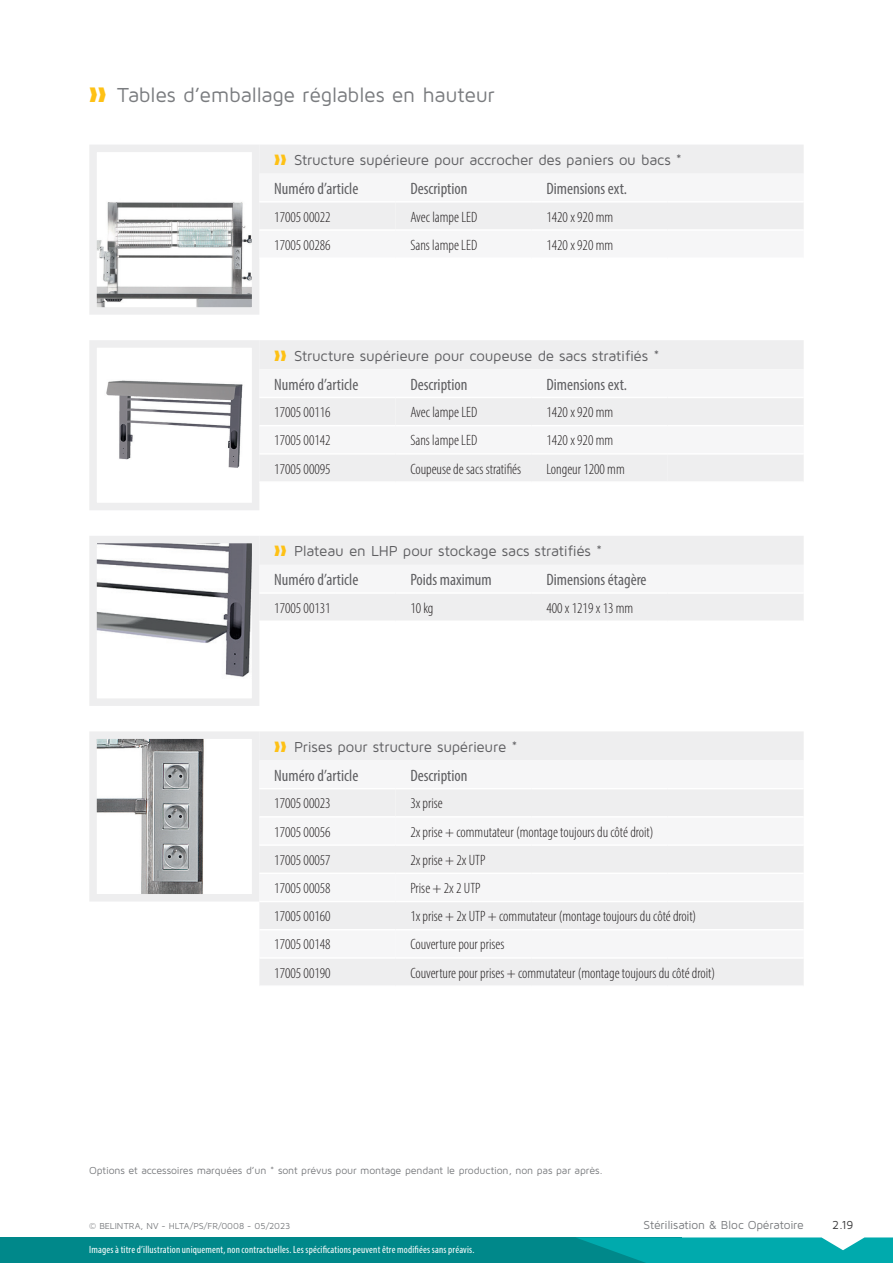
<style>
.page{position:relative;width:893px;height:1263px;background:#fff}
.page>*{position:absolute;margin:0;border:0;box-sizing:border-box;transform-origin:0 0}
.t1{font:21px "Maven Pro";letter-spacing:-.02em;color:#7a7c7f}
.table__header_2_NL{font:condensed 16.5px "Myriad Pro";color:#5f5f62}
.table__body_NL{font:300 condensed 15px "Myriad Pro";color:#231f20}
.t2{font:15px "Maven Pro";letter-spacing:-.01em;color:#5f5f62}
.t3{font:12px "Maven Pro";letter-spacing:-.015em;color:#7a7c7f}
.t4{font:12px "Maven Pro";color:#3c3c3d}
.t5{font:condensed 10.5px "Myriad Pro";letter-spacing:.015em;color:#fff}
.main__body_NL{font:10.5px "Maven Pro";letter-spacing:-.015em;color:#7a7c7f}
.Paragraph_Style_2{font:9px "Maven Pro";letter-spacing:-.005em;color:#7a7c7f}
.s1{color:#fec115}
</style>
<div class="page">
<img style="left:98px;top:202px;width:152px;height:104px">
<div style="left:89px;top:145px;width:170px;height:170px;border:8px solid #eeeeef"></div>
<img style="left:106px;top:380px;width:137px;height:88px">
<div style="left:89px;top:340px;width:170px;height:170px;border:8px solid #eeeeef"></div>
<img style="left:98px;top:545px;width:152px;height:132px">
<div style="left:89px;top:536px;width:170px;height:170px;border:8px solid #eeeeef"></div>
<img style="left:98px;top:740px;width:106px;height:152px">
<div style="left:89px;top:731px;width:170px;height:170px;border:8px solid #eeeeef"></div>
<div style="left:0;top:1237px;width:682px;height:26px;background:#00888a"></div>
<svg style="left:576px;top:1237px;width:317px;height:26px;background:#0ba9ac"></svg>
<div style="left:259px;top:145px;width:545px;height:29px;background:#eeeeef"></div>
<div style="left:259px;top:203px;width:136px;height:26px;background:#eeeeef"></div>
<div style="left:395px;top:203px;width:409px;height:26px;background:#eeeeef"></div>
<div style="left:259px;top:340px;width:545px;height:29px;background:#eeeeef"></div>
<div style="left:259px;top:398px;width:545px;height:83px;background:#eeeeef"></div>
<hr style="left:259px;top:425px;width:136px;height:1px;background:#fff">
<hr style="left:668px;top:453px;width:136px;height:2px;background:#fff">
<hr style="left:259px;top:453px;width:136px;height:2px;background:#fff">
<hr style="left:395px;top:453px;width:136px;height:2px;background:#fff">
<hr style="left:531px;top:453px;width:137px;height:2px;background:#fff">
<hr style="left:395px;top:425px;width:136px;height:1px;background:#fff">
<hr style="left:531px;top:425px;width:137px;height:1px;background:#fff">
<hr style="left:668px;top:425px;width:136px;height:1px;background:#fff">
<div style="left:259px;top:536px;width:545px;height:84px;background:#eeeeef"></div>
<div style="left:259px;top:565px;width:545px;height:27px;background:#f6f6f7"></div>
<hr style="left:259px;top:592px;width:136px;height:2px;background:#fff">
<hr style="left:395px;top:592px;width:136px;height:2px;background:#fff">
<hr style="left:531px;top:592px;width:137px;height:2px;background:#fff">
<hr style="left:668px;top:592px;width:136px;height:2px;background:#fff">
<div style="left:259px;top:732px;width:545px;height:253px;background:#eeeeef"></div>
<div style="left:259px;top:760px;width:545px;height:197px;background:#f6f6f7"></div>
<div style="left:395px;top:789px;width:409px;height:27px;background:#eeeeef"></div>
<div style="left:395px;top:818px;width:409px;height:139px;background:#f6f6f7"></div>
<hr style="left:259px;top:788px;width:136px;height:1px;background:#fff">
<hr style="left:259px;top:816px;width:136px;height:2px;background:#fff">
<hr style="left:259px;top:844px;width:136px;height:2px;background:#fff">
<hr style="left:259px;top:872px;width:136px;height:2px;background:#fff">
<hr style="left:259px;top:901px;width:136px;height:1px;background:#fff">
<hr style="left:259px;top:929px;width:136px;height:1px;background:#fff">
<hr style="left:259px;top:957px;width:136px;height:2px;background:#fff">
<hr style="left:395px;top:929px;width:136px;height:1px;background:#fff">
<hr style="left:531px;top:929px;width:137px;height:1px;background:#fff">
<hr style="left:668px;top:929px;width:136px;height:1px;background:#fff">
<hr style="left:395px;top:957px;width:136px;height:2px;background:#fff">
<hr style="left:531px;top:957px;width:137px;height:2px;background:#fff">
<hr style="left:668px;top:957px;width:136px;height:2px;background:#fff">
<hr style="left:395px;top:872px;width:136px;height:2px;background:#fff">
<hr style="left:531px;top:872px;width:137px;height:2px;background:#fff">
<hr style="left:668px;top:872px;width:136px;height:2px;background:#fff">
<hr style="left:395px;top:901px;width:136px;height:1px;background:#fff">
<hr style="left:531px;top:901px;width:137px;height:1px;background:#fff">
<hr style="left:668px;top:901px;width:136px;height:1px;background:#fff">
<hr style="left:395px;top:844px;width:136px;height:2px;background:#fff">
<hr style="left:531px;top:844px;width:137px;height:2px;background:#fff">
<hr style="left:668px;top:844px;width:136px;height:2px;background:#fff">
<hr style="left:395px;top:788px;width:136px;height:1px;background:#fff">
<hr style="left:531px;top:788px;width:137px;height:1px;background:#fff">
<hr style="left:668px;top:788px;width:136px;height:1px;background:#fff">
<hr style="left:395px;top:816px;width:136px;height:2px;background:#fff">
<hr style="left:531px;top:816px;width:137px;height:2px;background:#fff">
<hr style="left:668px;top:816px;width:136px;height:2px;background:#fff">
<p class="t1" style="left:89px;top:82px;width:407px"><span class="s1">❱❱</span> Tables d’emballage réglables en hauteur</p>
<p class="t2" style="left:274px;top:151px;width:409px"><span class="s1">❱❱</span> Structure supérieure pour accrocher des paniers ou bacs *</p>
<p class="table__header_2_NL" style="left:274px;top:178px;width:86px">Numéro d’article</p>
<p class="table__header_2_NL" style="left:410px;top:178px;width:59px">Description</p>
<p class="table__header_2_NL" style="left:546px;top:178px;width:82px">Dimensions ext.</p>
<p class="table__body_NL" style="left:274px;top:208px;width:58px">17005 00022</p>
<p class="table__body_NL" style="left:410px;top:208px;width:69px">Avec lampe LED</p>
<p class="table__body_NL" style="left:546px;top:208px;width:68px">1420 x 920 mm</p>
<p class="table__body_NL" style="left:274px;top:236px;width:58px">17005 00286</p>
<p class="table__body_NL" style="left:410px;top:236px;width:68px">Sans lampe LED</p>
<p class="table__body_NL" style="left:546px;top:236px;width:68px">1420 x 920 mm</p>
<p class="t2" style="left:274px;top:346px;width:387px"><span class="s1">❱❱</span> Structure supérieure pour coupeuse de sacs stratifiés *</p>
<p class="table__header_2_NL" style="left:274px;top:374px;width:86px">Numéro d’article</p>
<p class="table__header_2_NL" style="left:410px;top:374px;width:59px">Description</p>
<p class="table__header_2_NL" style="left:546px;top:374px;width:82px">Dimensions ext.</p>
<p class="table__body_NL" style="left:274px;top:403px;width:58px">17005 00116</p>
<p class="table__body_NL" style="left:410px;top:403px;width:69px">Avec lampe LED</p>
<p class="table__body_NL" style="left:546px;top:403px;width:68px">1420 x 920 mm</p>
<p class="table__body_NL" style="left:274px;top:432px;width:58px">17005 00142</p>
<p class="table__body_NL" style="left:410px;top:432px;width:68px">Sans lampe LED</p>
<p class="table__body_NL" style="left:546px;top:432px;width:68px">1420 x 920 mm</p>
<p class="table__body_NL" style="left:274px;top:460px;width:58px">17005 00095</p>
<p class="table__body_NL" style="left:410px;top:460px;width:112px">Coupeuse de sacs stratifiés</p>
<p class="table__body_NL" style="left:546px;top:460px;width:80px">Longeur 1200 mm</p>
<p class="t2" style="left:274px;top:542px;width:329px"><span class="s1">❱❱</span> Plateau en LHP pour stockage sacs stratifiés *</p>
<p class="table__header_2_NL" style="left:274px;top:570px;width:86px">Numéro d’article</p>
<p class="table__header_2_NL" style="left:410px;top:570px;width:83px">Poids maximum</p>
<p class="table__header_2_NL" style="left:546px;top:570px;width:102px">Dimensions étagère</p>
<p class="table__body_NL" style="left:274px;top:599px;width:58px">17005 00131</p>
<p class="table__body_NL" style="left:410px;top:599px;width:25px">10 kg</p>
<p class="table__body_NL" style="left:546px;top:599px;width:88px">400 x 1219 x 13 mm</p>
<p class="t2" style="left:274px;top:737px;width:245px"><span class="s1">❱❱</span> Prises pour structure supérieure *</p>
<p class="table__header_2_NL" style="left:274px;top:765px;width:86px">Numéro d’article</p>
<p class="table__header_2_NL" style="left:410px;top:765px;width:59px">Description</p>
<p class="table__body_NL" style="left:274px;top:794px;width:58px">17005 00023</p>
<p class="table__body_NL" style="left:410px;top:794px;width:34px">3x prise</p>
<p class="table__body_NL" style="left:274px;top:823px;width:58px">17005 00056</p>
<p class="table__body_NL" style="left:410px;top:823px;width:245px">2x prise + commutateur (montage toujours du côté droit)</p>
<p class="table__body_NL" style="left:274px;top:851px;width:58px">17005 00057</p>
<p class="table__body_NL" style="left:410px;top:851px;width:77px">2x prise + 2x UTP</p>
<p class="table__body_NL" style="left:274px;top:879px;width:58px">17005 00058</p>
<p class="table__body_NL" style="left:410px;top:879px;width:72px">Prise + 2x 2 UTP</p>
<p class="table__body_NL" style="left:274px;top:907px;width:58px">17005 00160</p>
<p class="table__body_NL" style="left:410px;top:907px;width:288px">1x prise + 2x UTP + commutateur (montage toujours du côté droit)</p>
<p class="table__body_NL" style="left:274px;top:936px;width:58px">17005 00148</p>
<p class="table__body_NL" style="left:410px;top:936px;width:96px">Couverture pour prises</p>
<p class="table__body_NL" style="left:274px;top:964px;width:58px">17005 00190</p>
<p class="table__body_NL" style="left:410px;top:964px;width:306px">Couverture pour prises + commutateur (montage toujours du côté droit)</p>
<p class="main__body_NL" style="left:89px;top:1164px;width:515px">Options et accessoires marquées d’un * sont prévus pour montage pendant le production, non pas par après.</p>
<p class="Paragraph_Style_2" style="left:89px;top:1220px;width:202px">© BELINTRA, NV - HLTA/PS/FR/0008 - 05/2023</p>
<p class="t5" style="left:89px;top:1244px;width:387px">Images à titre d’illustration uniquement, non contractuelles. Les spécifications peuvent être modifiées sans préavis.</p>
<p class="t3" style="left:644px;top:1217px;width:162px">Stérilisation &amp; Bloc Opératoire</p>
<p class="t4" style="left:832px;top:1217px;width:23px">2.19</p>
</div>
